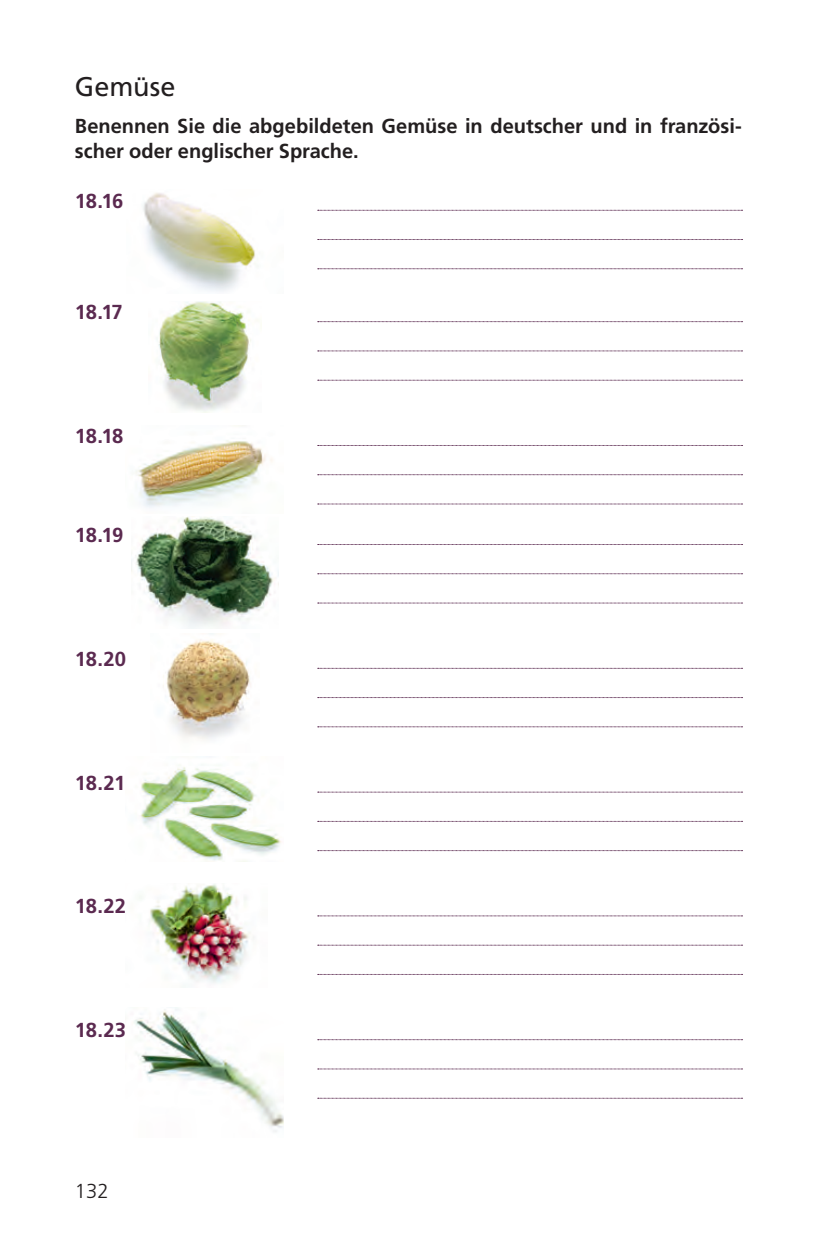
<style>
.page{position:relative;width:828px;height:1244px;background:#fff}
.page>*{position:absolute;margin:0;border:0;box-sizing:border-box;transform-origin:0 0}
.t1{font:27px "Frutiger LT Std";color:#231f20}
.t2{font:700 20.25px/24.8px "Frutiger LT Std";color:#231f20}
.t3{font:700 20.25px "Frutiger LT Pro";letter-spacing:-.02em;color:#5b2a50}
.t4{font:300 20.25px "Frutiger LT Pro";color:#231f20}
</style>
<div class="page">
<svg style="left:318px;top:210px;width:424px;height:1px"></svg>
<svg style="left:318px;top:239px;width:424px;height:1px"></svg>
<svg style="left:318px;top:268px;width:424px;height:1px"></svg>
<svg style="left:318px;top:321px;width:424px;height:1px"></svg>
<svg style="left:318px;top:350px;width:424px;height:1px"></svg>
<svg style="left:318px;top:380px;width:424px;height:1px"></svg>
<svg style="left:318px;top:445px;width:424px;height:1px"></svg>
<svg style="left:318px;top:474px;width:424px;height:1px"></svg>
<svg style="left:318px;top:503px;width:424px;height:1px"></svg>
<svg style="left:318px;top:544px;width:424px;height:1px"></svg>
<svg style="left:318px;top:573px;width:424px;height:1px"></svg>
<svg style="left:318px;top:602px;width:424px;height:1px"></svg>
<svg style="left:318px;top:668px;width:424px;height:1px"></svg>
<svg style="left:318px;top:697px;width:424px;height:1px"></svg>
<svg style="left:318px;top:726px;width:424px;height:1px"></svg>
<svg style="left:318px;top:791px;width:424px;height:1px"></svg>
<svg style="left:318px;top:821px;width:424px;height:1px"></svg>
<svg style="left:318px;top:850px;width:424px;height:1px"></svg>
<svg style="left:318px;top:915px;width:424px;height:1px"></svg>
<svg style="left:318px;top:944px;width:424px;height:1px"></svg>
<svg style="left:318px;top:974px;width:424px;height:1px"></svg>
<svg style="left:318px;top:1039px;width:424px;height:1px"></svg>
<svg style="left:318px;top:1068px;width:424px;height:1px"></svg>
<svg style="left:318px;top:1097px;width:424px;height:1px"></svg>
<img style="left:131px;top:516px;width:148px;height:112px">
<img style="left:163px;top:633px;width:88px;height:107px">
<img style="left:140px;top:767px;width:141px;height:94px">
<img style="left:139px;top:884px;width:115px;height:99px">
<img style="left:134px;top:1007px;width:150px;height:125px">
<img style="left:143px;top:193px;width:112px;height:99px">
<img style="left:158px;top:301px;width:100px;height:111px">
<img style="left:135px;top:440px;width:138px;height:68px">
<h1 class="t1" style="left:75px;top:71px;width:102px">Gemüse</h1>
<p class="t2" style="left:75px;top:114px;width:668px">Benennen Sie die abgebildeten Gemüse in deutscher und in französi&shy;scher oder englischer Sprache.</p>
<p class="t3" style="left:75px;top:189px;width:50px">18.16</p>
<p class="t3" style="left:75px;top:300px;width:49px">18.17</p>
<p class="t3" style="left:75px;top:424px;width:50px">18.18</p>
<p class="t3" style="left:75px;top:523px;width:50px">18.19</p>
<p class="t3" style="left:75px;top:647px;width:53px">18.20</p>
<p class="t3" style="left:75px;top:770px;width:52px">18.21</p>
<p class="t3" style="left:75px;top:894px;width:53px">18.22</p>
<p class="t3" style="left:75px;top:1018px;width:53px">18.23</p>
<p class="t4" style="left:75px;top:1179px;width:35px">132</p>
</div>
